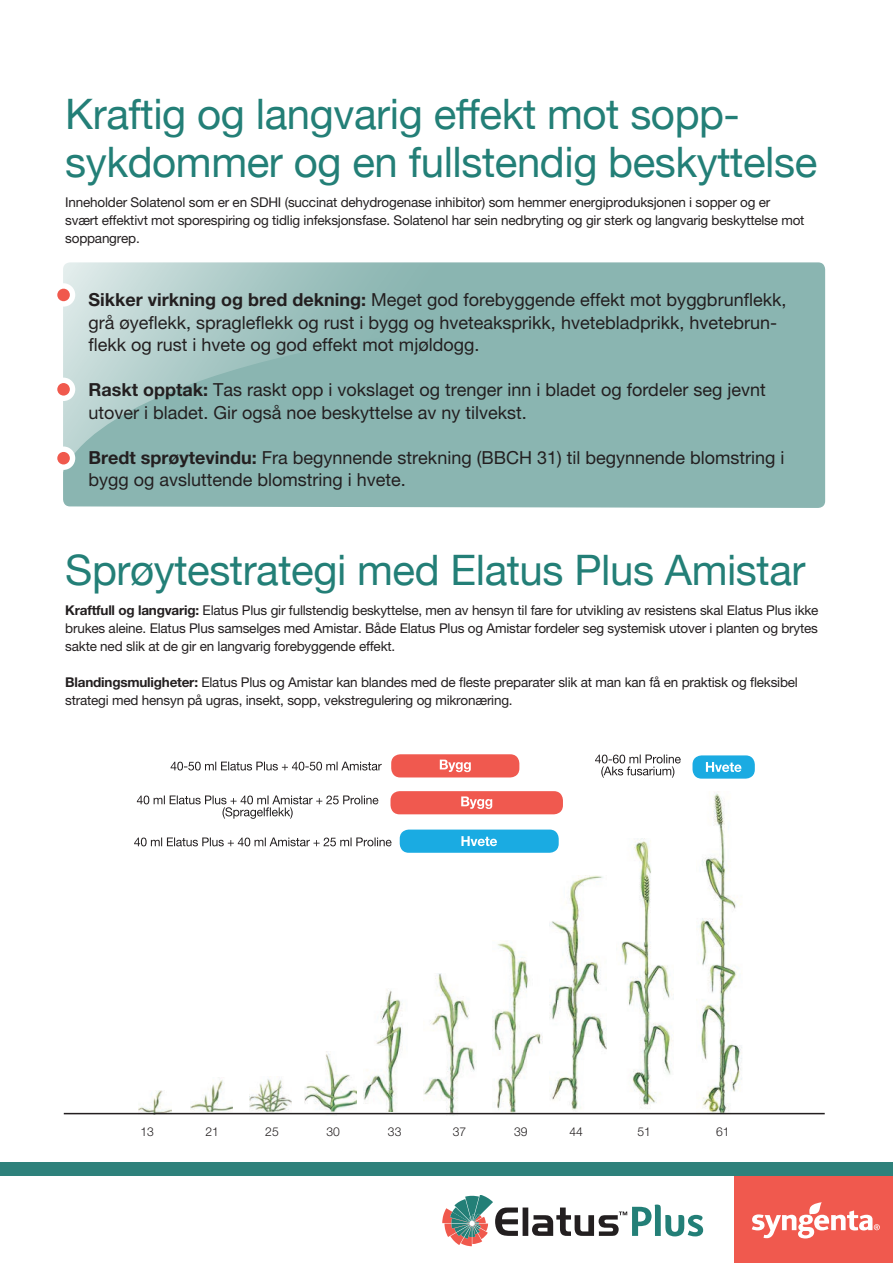
<style>
.page{position:relative;width:893px;height:1263px;background:#fff}
.page>*{position:absolute;margin:0;border:0;box-sizing:border-box;transform-origin:0 0}
.t1{font:42px/48px "Helvetica Neue";letter-spacing:-.01em;color:#237f77}
.t2{font:18px/22.5px "Helvetica Neue LT Pro";color:#231f20}
.t3{font:13.5px/18px "Helvetica Neue LT Pro";letter-spacing:-.015em;color:#231f20}
.t4{font:300 12.3px "Helvetica Neue LT Pro";color:#231f20}
.s1{font-weight:700}
</style>
<div class="page">
<div style="left:734px;top:1171px;width:159px;height:92px;background:#f0594e"></div>
<svg style="left:752px;top:1202px;width:127px;height:36px"></svg>
<div style="left:0;top:1162px;width:893px;height:13px;background:#2e817b"></div>
<svg style="left:442px;top:1196px;width:261px;height:50px"></svg>
<div style="left:63px;top:262px;width:763px;height:246px;background:#8ab5b1"></div>
<svg style="left:63px;top:262px;width:577px;height:219px;background:#95bcb8"></svg>
<div style="left:52px;top:283px;width:23px;height:24px;background:#fff;border-radius:50%"></div>
<div style="left:57px;top:289px;width:13px;height:12px;background:#f0594d;border-radius:50%"></div>
<div style="left:52px;top:378px;width:23px;height:23px;background:#fff;border-radius:50%"></div>
<div style="left:57px;top:383px;width:13px;height:13px;background:#f0594d;border-radius:50%"></div>
<div style="left:52px;top:446px;width:23px;height:24px;background:#fff;border-radius:50%"></div>
<div style="left:57px;top:452px;width:13px;height:12px;background:#f0594d;border-radius:50%"></div>
<img style="left:363px;top:989px;width:40px;height:123px">
<img style="left:424px;top:974px;width:52px;height:141px">
<img style="left:492px;top:943px;width:50px;height:172px">
<img style="left:549px;top:875px;width:57px;height:235px">
<img style="left:621px;top:838px;width:53px;height:270px">
<img style="left:697px;top:793px;width:46px;height:322px">
<img style="left:304px;top:1053px;width:52px;height:62px">
<img style="left:138px;top:1091px;width:34px;height:22px">
<img style="left:191px;top:1077px;width:42px;height:36px">
<img style="left:249px;top:1079px;width:43px;height:33px">
<hr style="left:64px;top:1113px;width:761px;height:1px;background:#231f20">
<svg style="left:137px;top:795px;width:241px;height:24px"></svg>
<div style="left:390px;top:791px;width:173px;height:23px;background:#f0594f;border-radius:9px"></div>
<svg style="left:461px;top:796px;width:31px;height:13px"></svg>
<svg style="left:134px;top:837px;width:258px;height:9px"></svg>
<div style="left:400px;top:829px;width:159px;height:24px;background:#1aabe2;border-radius:9px"></div>
<svg style="left:461px;top:836px;width:36px;height:10px"></svg>
<div style="left:391px;top:754px;width:128px;height:23px;background:#f0594f;border-radius:9px"></div>
<svg style="left:440px;top:760px;width:31px;height:12px"></svg>
<svg style="left:171px;top:762px;width:211px;height:8px"></svg>
<div style="left:692px;top:755px;width:63px;height:24px;background:#1aabe2;border-radius:9px"></div>
<svg style="left:706px;top:762px;width:36px;height:10px"></svg>
<svg style="left:595px;top:754px;width:86px;height:24px"></svg>
<h1 class="t1" style="left:65px;top:93px;width:753px">Kraftig og langvarig effekt mot sopp&shy;sykdommer og en fullstendig beskyttelse</h1>
<p class="t3" style="left:65px;top:193px;width:741px">Inneholder Solatenol som er en SDHI (succinat dehydrogenase inhibitor) som hemmer energiproduksjonen i sopper og er svært effektivt mot sporespiring og tidlig infeksjonsfase. Solatenol har sein nedbryting og gir sterk og langvarig beskyttelse mot soppangrep.</p>
<h2 class="t2" style="left:89px;top:288px;width:699px"><span class="s1">Sikker virkning og bred dekning:</span> Meget god forebyggende effekt mot byggbrunflekk, grå øyeflekk, spragleflekk og rust i bygg og hveteaksprikk, hvetebladprikk, hvetebrun&shy;flekk og rust i hvete og god effekt mot mjøldogg.</h2>
<h2 class="t2" style="left:89px;top:378px;width:679px"><span class="s1">Raskt opptak:</span> Tas raskt opp i vokslaget og trenger inn i bladet og fordeler seg jevnt utover i bladet. Gir også noe beskyttelse av ny tilvekst.</h2>
<h2 class="t2" style="left:89px;top:446px;width:697px"><span class="s1">Bredt sprøytevindu:</span> Fra begynnende strekning (BBCH 31) til begynnende blomstring i bygg og avsluttende blomstring i hvete.</h2>
<h1 class="t1" style="left:65px;top:549px;width:742px">Sprøytestrategi med Elatus Plus Amistar</h1>
<p class="t3" style="left:65px;top:601px;width:755px;text-align:justify"><span class="s1">Kraftfull og langvarig:</span> Elatus Plus gir fullstendig beskyttelse, men av hensyn til fare for utvikling av resistens skal Elatus Plus ikke brukes aleine. Elatus Plus samselges med Amistar. Både Elatus Plus og Amistar fordeler seg systemisk utover i planten og brytes sakte ned slik at de gir en langvarig forebyggende effekt.</p>
<p class="t3" style="left:65px;top:673px;width:734px"><span class="s1">Blandingsmuligheter:</span> Elatus Plus og Amistar kan blandes med de fleste preparater slik at man kan få en praktisk og fleksibel strategi med hensyn på ugras, insekt, sopp, vekstregulering og mikronæring.</p>
<p class="t4" style="left:141px;top:1124px;width:15px">13</p>
<p class="t4" style="left:206px;top:1124px;width:15px">21</p>
<p class="t4" style="left:265px;top:1124px;width:15px">25</p>
<p class="t4" style="left:326px;top:1124px;width:15px">30</p>
<p class="t4" style="left:388px;top:1124px;width:15px">33</p>
<p class="t4" style="left:453px;top:1124px;width:15px">37</p>
<p class="t4" style="left:514px;top:1124px;width:15px">39</p>
<p class="t4" style="left:569px;top:1124px;width:15px">44</p>
<p class="t4" style="left:637px;top:1124px;width:15px">51</p>
<p class="t4" style="left:716px;top:1124px;width:15px">61</p>
</div>
